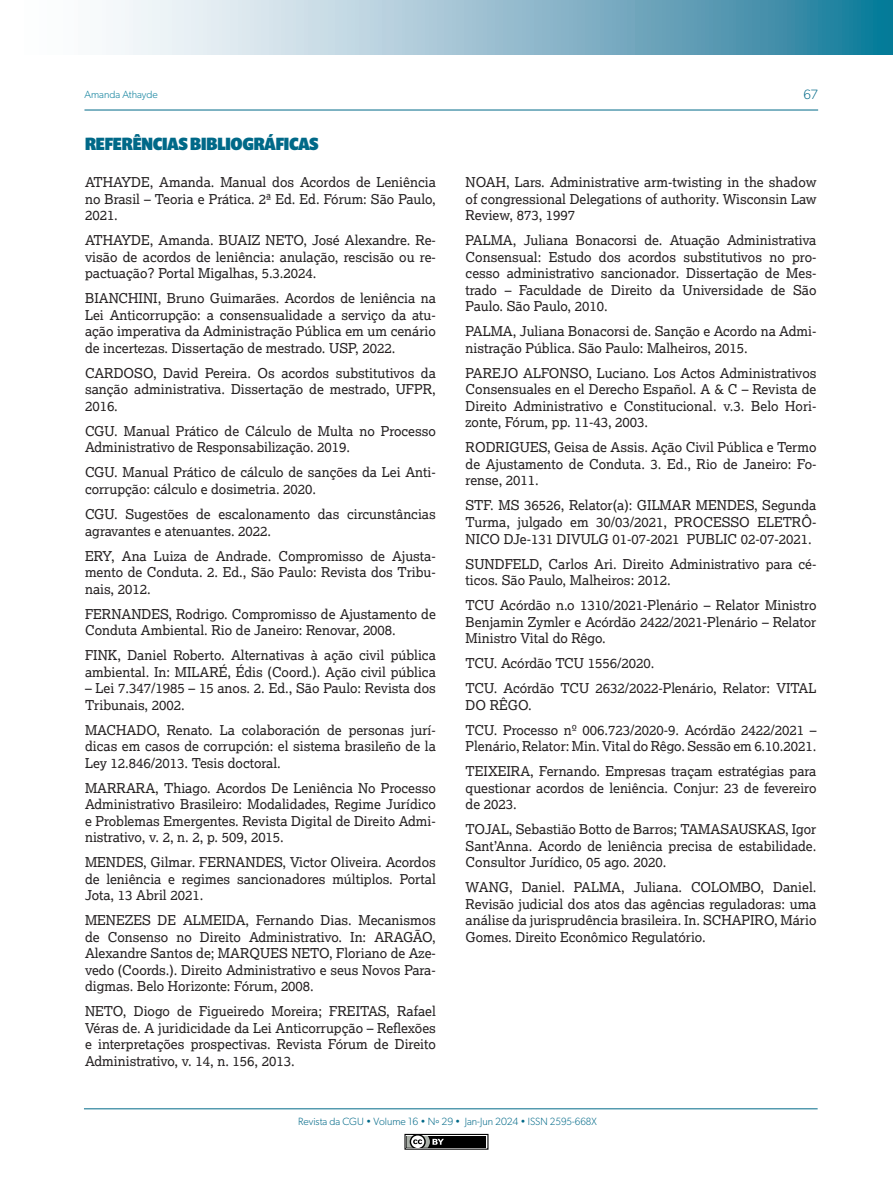
<style>
.page{position:relative;width:893px;height:1191px;background:#fff}
.page>*{position:absolute;margin:0;border:0;box-sizing:border-box;transform-origin:0 0}
.TÍTULO_CORRENTE{font:900 18px "Prenton RP Cond";color:#006988}
.TEXTO_DUAS_COLUNAS_BIBLIOGRFIA{font:13.5px/16.5px "Lexia";color:#231f20;text-align:justify}
.t1{font:300 13.5px "Gibson";color:#006988}
.t2{font:300 10.5px "Gibson";color:#006988}
.t3{font:300 10.5px "Gibson";color:#087d9a}
</style>
<div class="page">
<svg style="left:113px;top:0;width:780px;height:54px"></svg>
<hr style="left:84px;top:110px;width:734px;height:1px;background:#006988">
<hr style="left:84px;top:1108px;width:734px;height:1px;background:#006988">
<div style="left:404px;top:1133px;width:84px;height:16px;border:1px solid #000"></div>
<div style="left:407px;top:1135px;width:79px;height:12px;background:#000"></div>
<svg style="left:407px;top:1135px;width:37px;height:12px"></svg>
<p class="t3" style="left:84px;top:88px;width:75px">Amanda Athayde</p>
<p class="t1" style="left:803px;top:86px;width:16px">67</p>
<p class="TÍTULO_CORRENTE" style="left:85px;top:132px;width:235px">REFERÊNCIAS BIBLIOGRÁFICAS</p>
<p class="TEXTO_DUAS_COLUNAS_BIBLIOGRFIA" style="left:85px;top:174px;width:352px">ATHAYDE, Amanda. Manual dos Acordos de Leniência no Brasil – Teoria e Prática. 2ª Ed. Ed. Fórum: São Paulo, 2021.</p>
<p class="TEXTO_DUAS_COLUNAS_BIBLIOGRFIA" style="left:85px;top:232px;width:352px">ATHAYDE, Amanda. BUAIZ NETO, José Alexandre. Re&shy;visão de acordos de leniência: anulação, rescisão ou re&shy;pactuação? Portal Migalhas, 5.3.2024.</p>
<p class="TEXTO_DUAS_COLUNAS_BIBLIOGRFIA" style="left:85px;top:290px;width:352px">BIANCHINI, Bruno Guimarães. Acordos de leniência na Lei Anticorrupção: a consensualidade a serviço da atu&shy;ação imperativa da Administração Pública em um cenário de incertezas. Dissertação de mestrado. USP, 2022.</p>
<p class="TEXTO_DUAS_COLUNAS_BIBLIOGRFIA" style="left:85px;top:364px;width:352px">CARDOSO, David Pereira. Os acordos substitutivos da sanção administrativa. Dissertação de mestrado, UFPR, 2016.</p>
<p class="TEXTO_DUAS_COLUNAS_BIBLIOGRFIA" style="left:85px;top:422px;width:352px">CGU. Manual Prático de Cálculo de Multa no Processo<br>Administrativo de Responsabilização. 2019.</p>
<p class="TEXTO_DUAS_COLUNAS_BIBLIOGRFIA" style="left:85px;top:464px;width:352px">CGU. Manual Prático de cálculo de sanções da Lei Anti&shy;corrupção: cálculo e dosimetria. 2020.</p>
<p class="TEXTO_DUAS_COLUNAS_BIBLIOGRFIA" style="left:85px;top:505px;width:352px">CGU. Sugestões de escalonamento das circunstâncias agravantes e atenuantes. 2022.</p>
<p class="TEXTO_DUAS_COLUNAS_BIBLIOGRFIA" style="left:85px;top:547px;width:352px">ERY, Ana Luiza de Andrade. Compromisso de Ajusta&shy;mento de Conduta. 2. Ed., São Paulo: Revista dos Tribu&shy;nais, 2012.</p>
<p class="TEXTO_DUAS_COLUNAS_BIBLIOGRFIA" style="left:85px;top:605px;width:352px">FERNANDES, Rodrigo. Compromisso de Ajustamento de<br>Conduta Ambiental. Rio de Janeiro: Renovar, 2008.</p>
<p class="TEXTO_DUAS_COLUNAS_BIBLIOGRFIA" style="left:85px;top:646px;width:352px">FINK, Daniel Roberto. Alternativas à ação civil pública ambiental. In: MILARÉ, Édis (Coord.). Ação civil pública</p>
<p class="TEXTO_DUAS_COLUNAS_BIBLIOGRFIA" style="left:85px;top:679px;width:352px">– Lei 7.347/1985 – 15 anos. 2. Ed., São Paulo: Revista dos<br>Tribunais, 2002.</p>
<p class="TEXTO_DUAS_COLUNAS_BIBLIOGRFIA" style="left:85px;top:721px;width:352px">MACHADO, Renato. La colaboración de personas jurí&shy;dicas em casos de corrupción: el sistema brasileño de la Ley 12.846/2013. Tesis doctoral.</p>
<p class="TEXTO_DUAS_COLUNAS_BIBLIOGRFIA" style="left:85px;top:779px;width:352px">MARRARA, Thiago. Acordos De Leniência No Processo Administrativo Brasileiro: Modalidades, Regime Jurídico e Problemas Emergentes. Revista Digital de Direito Admi&shy;nistrativo, v. 2, n. 2, p. 509, 2015.</p>
<p class="TEXTO_DUAS_COLUNAS_BIBLIOGRFIA" style="left:85px;top:853px;width:352px">MENDES, Gilmar. FERNANDES, Victor Oliveira. Acordos de leniência e regimes sancionadores múltiplos. Portal Jota, 13 Abril 2021.</p>
<p class="TEXTO_DUAS_COLUNAS_BIBLIOGRFIA" style="left:85px;top:911px;width:352px">MENEZES DE ALMEIDA, Fernando Dias. Mecanismos de Consenso no Direito Administrativo. In: ARAGÃO, Alexandre Santos de; MARQUES NETO, Floriano de Aze&shy;vedo (Coords.). Direito Administrativo e seus Novos Para&shy;digmas. Belo Horizonte: Fórum, 2008.</p>
<p class="TEXTO_DUAS_COLUNAS_BIBLIOGRFIA" style="left:85px;top:1002px;width:352px">NETO, Diogo de Figueiredo Moreira; FREITAS, Rafael Véras de. A juridicidade da Lei Anticorrupção – Reflexões e interpretações prospectivas. Revista Fórum de Direito Administrativo, v. 14, n. 156, 2013.</p>
<p class="TEXTO_DUAS_COLUNAS_BIBLIOGRFIA" style="left:466px;top:174px;width:352px">NOAH, Lars. Administrative arm-twisting in the shadow of congressional Delegations of authority. Wisconsin Law Review, 873, 1997</p>
<p class="TEXTO_DUAS_COLUNAS_BIBLIOGRFIA" style="left:466px;top:232px;width:352px">PALMA, Juliana Bonacorsi de. Atuação Administrativa Consensual: Estudo dos acordos substitutivos no pro&shy;cesso administrativo sancionador. Dissertação de Mes&shy;trado – Faculdade de Direito da Universidade de São Paulo. São Paulo, 2010.</p>
<p class="TEXTO_DUAS_COLUNAS_BIBLIOGRFIA" style="left:466px;top:323px;width:352px">PALMA, Juliana Bonacorsi de. Sanção e Acordo na Admi&shy;nistração Pública. São Paulo: Malheiros, 2015.</p>
<p class="TEXTO_DUAS_COLUNAS_BIBLIOGRFIA" style="left:466px;top:364px;width:352px">PAREJO ALFONSO, Luciano. Los Actos Administrativos Consensuales en el Derecho Español. A &amp; C – Revista de Direito Administrativo e Constitucional. v.3. Belo Hori&shy;zonte, Fórum, pp. 11-43, 2003.</p>
<p class="TEXTO_DUAS_COLUNAS_BIBLIOGRFIA" style="left:466px;top:439px;width:352px">RODRIGUES, Geisa de Assis. Ação Civil Pública e Termo de Ajustamento de Conduta. 3. Ed., Rio de Janeiro: Fo&shy;rense, 2011.</p>
<p class="TEXTO_DUAS_COLUNAS_BIBLIOGRFIA" style="left:466px;top:497px;width:352px">STF. MS 36526, Relator(a): GILMAR MENDES, Segunda Turma, julgado em 30/03/2021, PROCESSO ELETRÔ-NICO DJe-131 DIVULG 01-07-2021 PUBLIC 02-07-2021.</p>
<p class="TEXTO_DUAS_COLUNAS_BIBLIOGRFIA" style="left:466px;top:555px;width:352px">SUNDFELD, Carlos Ari. Direito Administrativo para cé&shy;ticos. São Paulo, Malheiros: 2012.</p>
<p class="TEXTO_DUAS_COLUNAS_BIBLIOGRFIA" style="left:466px;top:596px;width:352px">TCU Acórdão n.o 1310/2021-Plenário – Relator Ministro Benjamin Zymler e Acórdão 2422/2021-Plenário – Relator Ministro Vital do Rêgo.</p>
<p class="TEXTO_DUAS_COLUNAS_BIBLIOGRFIA" style="left:466px;top:654px;width:190px">TCU. Acórdão TCU 1556/2020.</p>
<p class="TEXTO_DUAS_COLUNAS_BIBLIOGRFIA" style="left:466px;top:679px;width:352px">TCU. Acórdão TCU 2632/2022-Plenário, Relator: VITAL<br>DO RÊGO.</p>
<p class="TEXTO_DUAS_COLUNAS_BIBLIOGRFIA" style="left:466px;top:721px;width:352px">TCU. Processo nº 006.723/2020-9. Acórdão 2422/2021 –<br>Plenário, Relator: Min. Vital do Rêgo. Sessão em 6.10.2021.</p>
<p class="TEXTO_DUAS_COLUNAS_BIBLIOGRFIA" style="left:466px;top:762px;width:352px">TEIXEIRA, Fernando. Empresas traçam estratégias para questionar acordos de leniência. Conjur: 23 de fevereiro de 2023.</p>
<p class="TEXTO_DUAS_COLUNAS_BIBLIOGRFIA" style="left:466px;top:820px;width:352px">TOJAL, Sebastião Botto de Barros; TAMASAUSKAS, Igor Sant’Anna. Acordo de leniência precisa de estabilidade.<br>Consultor Jurídico, 05 ago. 2020.</p>
<p class="TEXTO_DUAS_COLUNAS_BIBLIOGRFIA" style="left:466px;top:878px;width:352px">WANG, Daniel. PALMA, Juliana. COLOMBO, Daniel.<br>Revisão judicial dos atos das agências reguladoras: uma análise da jurisprudência brasileira. In. SCHAPIRO, Mário Gomes. Direito Econômico Regulatório.</p>
<p class="t2" style="left:298px;top:1115px;width:300px">Revista da CGU • Volume 16 • Nº 29 • Jan-Jun 2024 • ISSN 2595-668X</p>
</div>
